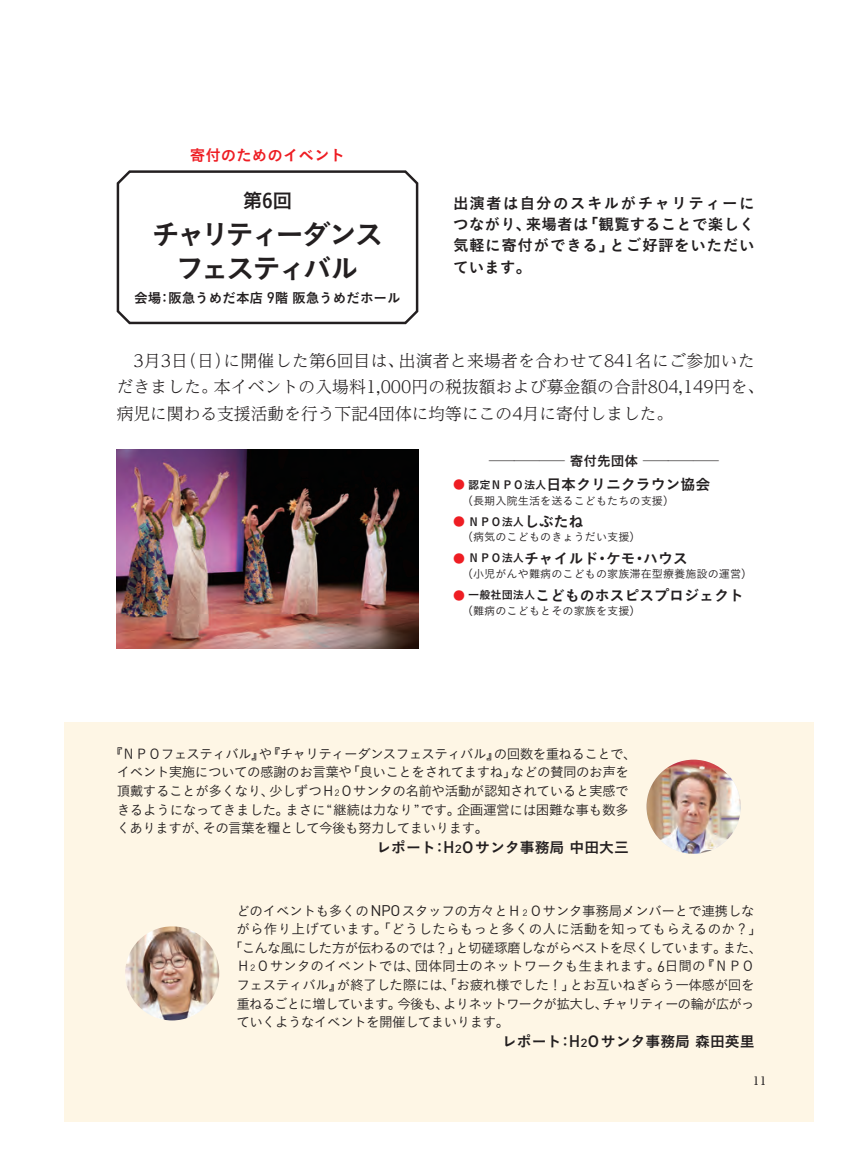
<style>
.page{position:relative;width:864px;height:1171px;background:#fff}
.page>*{position:absolute;margin:0;border:0;box-sizing:border-box;transform-origin:0 0}
.t1{font:28.53px/33.4px "Koburina Go Std W6";letter-spacing:-.105em;color:#231f20;text-align:center}
.t2{font:19.78px "Koburina Go Std W6";color:#231f20}
.t3{font:300 16.8px/26.2px "UD Reimin Pr 6";letter-spacing:.005em;color:#231f20}
.t4{font:15.58px/21px "Koburina Go Std W6";letter-spacing:.03em;color:#231f20;text-align:justify}
.t5{font:15.58px "Koburina Go Std W6";color:#ee1d23}
.t6{font:14.88px "Koburina Go Std W6";color:#231f20}
.t7{font:13.65px/18.6px "Koburina Go Std W3";letter-spacing:-.04em;color:#231f20}
.t8{font:13.65px "Koburina Go Std W3";letter-spacing:-.06em;color:#231f20}
.t9{font:13.65px "Koburina Go Std W3";letter-spacing:-.08em;color:#231f20}
.t10{font:13.65px "Koburina Go Std W3";color:#231f20}
.t11{font:13.65px "Koburina Go Std W3";letter-spacing:.01em;color:#231f20}
.t12{font:13.65px "Koburina Go Std W6";letter-spacing:-.005em;color:#231f20}
.t13{font:13.65px "Koburina Go Std W6";letter-spacing:-.005em;color:#231f20;scale:2.05 1}
.t14{font:11.2px "Koburina Go Std W3";color:#231f20}
.t15{font:11.2px "Koburina Go Std W6";color:#231f20}
.t16{font:500 11.2px "UD Reimin Pr 6";color:#231f20}
.s1{font-family:"DIN";font-weight:500;font-size:15.22px}
.s2{font-size:11.9px;color:#ee1d23}
.s3{font-size:11.2px}
.s4{font-size:14.88px}
.s5{font-size:8.75px}
.s6{font-family:"DIN";font-weight:500;font-size:16.62px}
.s7{font-family:"DIN";font-weight:500;font-size:11.72px}
.s8{font-family:"DIN";font-size:15.22px}
</style>
<div class="page">
<div style="left:64px;top:722px;width:750px;height:399px;background:#fef6e5"></div>
<div style="left:117px;top:170px;width:301px;height:154px;border:2px solid #231f20;border-radius:12px"></div>
<img style="left:646px;top:759px;width:94px;height:95px;border-radius:47px">
<img style="left:125px;top:926px;width:94px;height:94px;border-radius:47px">
<img style="left:117px;top:450px;width:301px;height:198px">
<hr style="left:799px;top:1120px;width:49px;height:2px;background:#fff">
<hr style="left:812px;top:1106px;width:3px;height:50px;background:#fff">
<hr style="left:0;top:64px;width:50px;height:1px;background:#000">
<hr style="left:814px;top:64px;width:49px;height:1px;background:#000">
<hr style="left:0;top:1106px;width:50px;height:1px;background:#000">
<hr style="left:814px;top:1106px;width:49px;height:1px;background:#000">
<hr style="left:64px;top:0;width:1px;height:50px;background:#000">
<hr style="left:64px;top:1121px;width:1px;height:50px;background:#000">
<hr style="left:798px;top:0;width:1px;height:50px;background:#000">
<hr style="left:798px;top:1121px;width:1px;height:50px;background:#000">
<hr style="left:15px;top:49px;width:49px;height:1px;background:#000">
<hr style="left:799px;top:49px;width:49px;height:1px;background:#000">
<hr style="left:15px;top:1121px;width:49px;height:1px;background:#000">
<hr style="left:799px;top:1121px;width:49px;height:1px;background:#000">
<hr style="left:49px;top:15px;width:1px;height:49px;background:#000">
<hr style="left:49px;top:1106px;width:1px;height:50px;background:#000">
<hr style="left:813px;top:15px;width:1px;height:49px;background:#000">
<hr style="left:813px;top:1106px;width:1px;height:50px;background:#000">
<div style="left:418px;top:11px;width:27px;height:27px;border:2px solid #fff;border-radius:50%"></div>
<hr style="left:382px;top:24px;width:99px;height:2px;background:#fff">
<hr style="left:430px;top:0;width:3px;height:50px;background:#fff">
<div style="left:419px;top:12px;width:25px;height:25px;border:1px solid #000;border-radius:50%"></div>
<hr style="left:382px;top:25px;width:99px;height:1px;background:#000">
<hr style="left:431px;top:0;width:1px;height:50px;background:#000">
<div style="left:418px;top:1132px;width:27px;height:27px;border:2px solid #fff;border-radius:50%"></div>
<hr style="left:382px;top:1145px;width:99px;height:2px;background:#fff">
<hr style="left:430px;top:1121px;width:3px;height:50px;background:#fff">
<div style="left:419px;top:1133px;width:25px;height:26px;border:1px solid #000;border-radius:50%"></div>
<hr style="left:382px;top:1146px;width:99px;height:1px;background:#000">
<hr style="left:431px;top:1121px;width:1px;height:50px;background:#000">
<div style="left:11px;top:572px;width:27px;height:27px;border:2px solid #fff;border-radius:50%"></div>
<hr style="left:0;top:584px;width:50px;height:2px;background:#fff">
<hr style="left:24px;top:536px;width:2px;height:99px;background:#fff">
<div style="left:12px;top:573px;width:25px;height:25px;border:1px solid #000;border-radius:50%"></div>
<hr style="left:0;top:585px;width:50px;height:1px;background:#000">
<hr style="left:25px;top:536px;width:1px;height:99px;background:#000">
<div style="left:825px;top:572px;width:27px;height:27px;border:2px solid #fff;border-radius:50%"></div>
<hr style="left:814px;top:584px;width:49px;height:2px;background:#fff">
<hr style="left:837px;top:536px;width:2px;height:99px;background:#fff">
<div style="left:826px;top:573px;width:25px;height:25px;border:1px solid #000;border-radius:50%"></div>
<hr style="left:814px;top:585px;width:49px;height:1px;background:#000">
<hr style="left:838px;top:536px;width:1px;height:99px;background:#000">
<p class="t5" style="left:190px;top:143px;width:157px">寄付のためのイベント</p>
<h2 class="t2" style="left:242px;top:185px;width:51px">第6回</h2>
<h1 class="t1" style="left:151px;top:218px;width:233px">チャリティーダンスフェスティバル</h1>
<p class="t12" style="left:134px;top:287px;width:268px">会場：阪急うめだ本店 <span class="s1">9</span>階阪急うめだホール</p>
<p class="t4" style="left:453px;top:193px;width:303px">出演者は自分のスキルがチャリティーにつながり、来場者は「観覧することで楽しく気軽に寄付ができる」とご好評をいただいています。</p>
<p class="t3" style="left:117px;top:347px;width:648px">　3月3日（日）に開催した第6回目は、出演者と来場者を合わせて841名にご参加いただきました。本イベントの入場料1,000円の税抜額および募金額の合計804,149円を、病児に関わる支援活動を行う下記4団体に均等にこの4月に寄付しました。</p>
<p class="t13" style="left:487px;top:450px;width:115px">―――寄付先団体 ―――</p>
<p class="t6" style="left:453px;top:473px;width:258px"><span class="s2">●</span> <span class="s3">認定ＮＰＯ法人</span>日本クリニクラウン協会</p>
<p class="t14" style="left:462px;top:492px;width:214px">（長期入院生活を送るこどもたちの支援）</p>
<p class="t15" style="left:453px;top:513px;width:132px"><span class="s2">●</span> ＮＰＯ法人<span class="s4">しぶたね</span></p>
<p class="t14" style="left:462px;top:529px;width:180px">（病気のこどものきょうだい支援）</p>
<p class="t6" style="left:453px;top:547px;width:236px"><span class="s2">●</span> <span class="s3">ＮＰＯ法人</span>チャイルド・ケモ・ハウス</p>
<p class="t14" style="left:462px;top:565px;width:292px">（小児がんや難病のこどもの家族滞在型療養施設の運営）</p>
<p class="t6" style="left:453px;top:583px;width:292px"><span class="s2">●</span> <span class="s3">一般社団法人</span>こどものホスピスプロジェクト</p>
<p class="t14" style="left:462px;top:602px;width:180px">（難病のこどもとその家族を支援）</p>
<p class="t7" style="left:117px;top:744px;width:521px;text-indent:-8px">『ＮＰＯフェスティバル』や『チャリティーダンスフェスティバル』の回数を重ねることで、イベント実施についての感謝のお言葉や「良いことをされてますね」などの賛同のお声を頂戴することが多くなり、少しずつＨ<span class="s5">２</span>Ｏサンタの名前や活動が認知されていると実感できるようになってきました。まさに“継続は力なり”です。企画運営には困難な事も数多くありますが、その言葉を糧として今後も努力してまいります。</p>
<p class="t6" style="left:376px;top:836px;width:254px">レポート：<span class="s6">H</span><span class="s7">2</span>Oサンタ事務局 中田大三</p>
<p class="t7" style="left:236px;top:901px;width:519px">どのイベントも多くの<span class="s8">NPO</span>スタッフの方々とＨ<span class="s5">２</span>Ｏサンタ事務局メンバーとで連携しな</p>
<p class="t11" style="left:236px;top:919px;width:527px">がら作り上げています。「どうしたらもっと多くの人に活動を知ってもらえるのか？」</p>
<p class="t8" style="left:228px;top:937px;width:535px">「こんな風にした方が伝わるのでは？」と切磋琢磨しながらベストを尽くしています。また、</p>
<p class="t10" style="left:236px;top:956px;width:519px">Ｈ<span class="s5">２</span>Ｏサンタのイベントでは、団体同士のネットワークも生まれます。<span class="s8">6</span>日間の『ＮＰＯ</p>
<p class="t7" style="left:236px;top:975px;width:519px">フェスティバル』が終了した際には、「お疲れ様でした！」とお互いねぎらう一体感が回を</p>
<p class="t9" style="left:236px;top:993px;width:519px">重ねるごとに増しています。今後も、よりネットワークが拡大し、チャリティーの輪が広がっ</p>
<p class="t7" style="left:236px;top:1012px;width:274px">ていくようなイベントを開催してまいります。</p>
<p class="t6" style="left:501px;top:1030px;width:254px">レポート：<span class="s6">H</span><span class="s7">2</span>Oサンタ事務局 森田英里</p>
<p class="t16" style="left:752px;top:1072px;width:15px">11</p>
</div>
